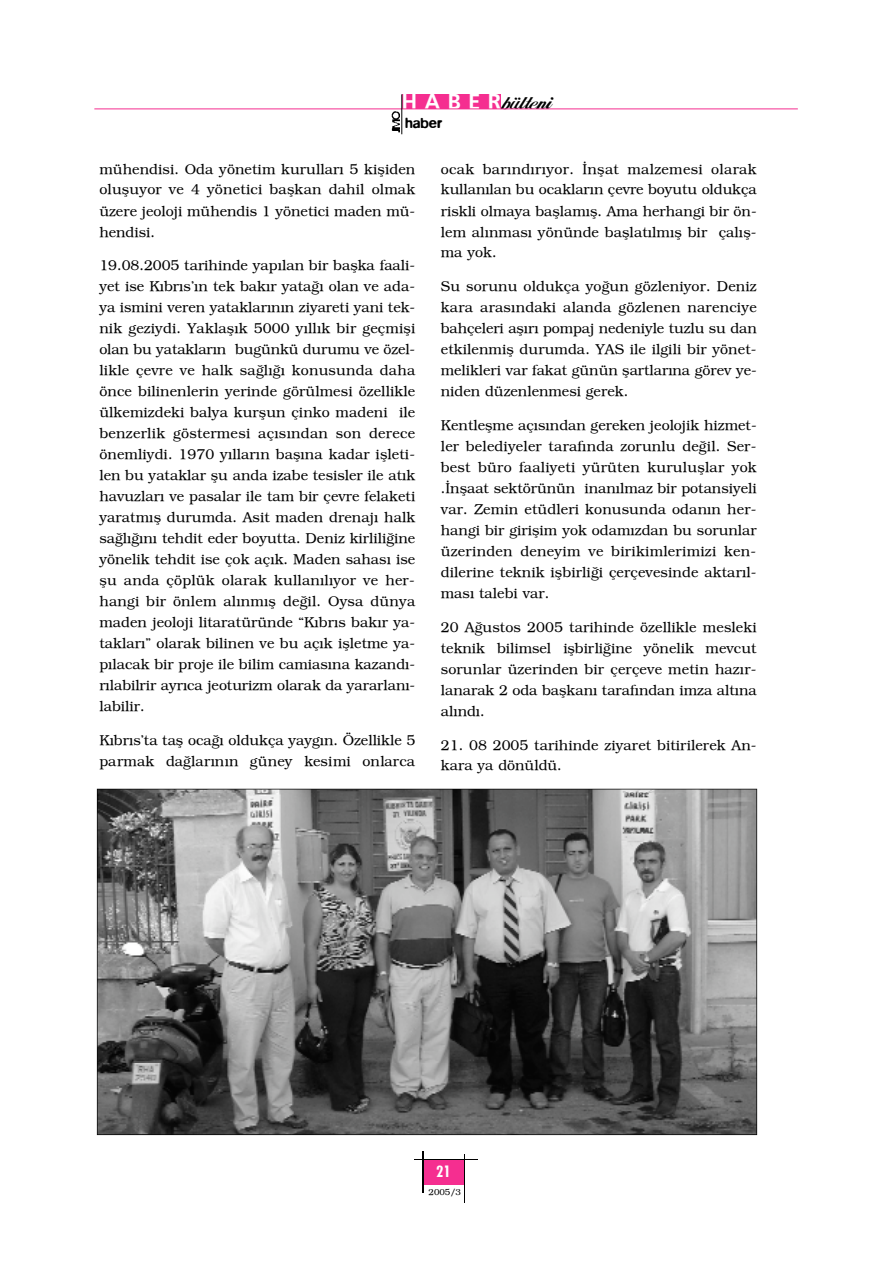
<style>
.page{position:relative;width:893px;height:1263px;background:#fff}
.page>*{position:absolute;margin:0;border:0;box-sizing:border-box;transform-origin:0 0}
.t1{font:21px "Alice Script";color:#000}
.t2{font:500 15px "Blur";color:#000}
.t3{font:700 condensed 15px "Futura";color:#fff}
.t4{font:14.25px/21px "Bookman";color:#000;text-align:justify}
.t5{font:8.7px "Bookman";color:#000}
.s1{font-family:"Frugal Sans";font-weight:700;font-size:22.5px;color:#fff}
</style>
<div class="page">
<div style="left:422px;top:1160px;width:42px;height:24px;background:#f52e90"></div>
<hr style="left:464px;top:1154px;width:1px;height:49px;background:#000">
<hr style="left:414px;top:1160px;width:64px;height:1px;background:#000">
<svg style="left:391px;top:112px;width:9px;height:20px"></svg>
<div style="left:402px;top:94px;width:98px;height:15px;background:#f52e90"></div>
<hr style="left:94px;top:109px;width:703px;height:1px;background:#f52e90">
<hr style="left:401px;top:94px;width:1px;height:40px;background:#000">
<hr style="left:422px;top:1151px;width:1px;height:41px;background:#000">
<svg style="left:97px;top:789px;width:660px;height:346px"></svg>
<h1 class="t1" style="left:401px;top:89px;width:150px"><span class="s1">H A B E R</span>bülteni</h1>
<p class="t2" style="left:405px;top:114px;width:39px">haber</p>
<p class="t4" style="left:99px;top:158px;width:317px">mühendisi. Oda yönetim kurullar› 5 kifliden olufluyor ve 4 yönetici baflkan dahil olmak üzere jeoloji mühendis 1 yönetici maden mü&shy;hendisi.</p>
<p class="t4" style="left:99px;top:255px;width:317px">19.08.2005 tarihinde yap›lan bir baflka faali&shy;yet ise K›br›s’›n tek bak›r yata¤› olan ve ada&shy;ya ismini veren yataklar›n›n ziyareti yani tek&shy;nik geziydi. Yaklafl›k 5000 y›ll›k bir geçmifli olan bu yataklar›n bugünkü durumu ve özel&shy;likle çevre ve halk sa¤l›¤› konusunda daha önce bilinenlerin yerinde görülmesi özellikle ülkemizdeki balya kurflun çinko madeni ile benzerlik göstermesi aç›s›ndan son derece önemliydi. 1970 y›llar›n bafl›na kadar iflleti&shy;len bu yataklar flu anda izabe tesisler ile at›k havuzlar› ve pasalar ile tam bir çevre felaketi yaratm›fl durumda. Asit maden drenaj› halk sa¤l›¤›n› tehdit eder boyutta. Deniz kirlili¤ine yönelik tehdit ise çok aç›k. Maden sahas› ise flu anda çöplük olarak kullan›l›yor ve her&shy;hangi bir önlem al›nm›fl de¤il. Oysa dünya maden jeoloji litaratüründe “K›br›s bak›r ya&shy;taklar›” olarak bilinen ve bu aç›k iflletme ya&shy;p›lacak bir proje ile bilim camias›na kazand›- r›labilrir ayr›ca jeoturizm olarak da yararlan›- labilir.</p>
<p class="t4" style="left:99px;top:730px;width:317px">K›br›s’ta tafl oca¤› oldukça yayg›n. Özellikle 5 parmak da¤lar›n›n güney kesimi onlarca</p>
<p class="t4" style="left:441px;top:158px;width:317px">ocak bar›nd›r›yor. ‹nflat malzemesi olarak kullan›lan bu ocaklar›n çevre boyutu oldukça riskli olmaya bafllam›fl. Ama herhangi bir ön&shy;lem al›nmas› yönünde bafllat›lm›fl bir çal›fl&shy;ma yok.</p>
<p class="t4" style="left:441px;top:276px;width:317px">Su sorunu oldukça yo¤un gözleniyor. Deniz kara aras›ndaki alanda gözlenen narenciye bahçeleri afl›r› pompaj nedeniyle tuzlu su dan etkilenmifl durumda. YAS ile ilgili bir yönet&shy;melikleri var fakat günün flartlar›na görev ye&shy;niden düzenlenmesi gerek.</p>
<p class="t4" style="left:441px;top:415px;width:317px">Kentleflme aç›s›ndan gereken jeolojik hizmet&shy;ler belediyeler taraf›nda zorunlu de¤il. Ser&shy;best büro faaliyeti yürüten kurulufllar yok .‹nflaat sektörünün inan›lmaz bir potansiyeli var. Zemin etüdleri konusunda odan›n her&shy;hangi bir giriflim yok odam›zdan bu sorunlar üzerinden deneyim ve birikimlerimizi ken&shy;dilerine teknik iflbirli¤i çerçevesinde aktar›l&shy;mas› talebi var.</p>
<p class="t4" style="left:441px;top:616px;width:317px">20 A¤ustos 2005 tarihinde özellikle mesleki teknik bilimsel iflbirli¤ine yönelik mevcut sorunlar üzerinden bir çerçeve metin haz›r&shy;lanarak 2 oda baflkan› taraf›ndan imza alt›na al›nd›.</p>
<p class="t4" style="left:441px;top:734px;width:317px">21. 08 2005 tarihinde ziyaret bitirilerek An&shy;kara ya dönüldü.</p>
<p class="t3" style="left:436px;top:1162px;width:16px">21</p>
<p class="t5" style="left:428px;top:1187px;width:34px">2005/3</p>
</div>
